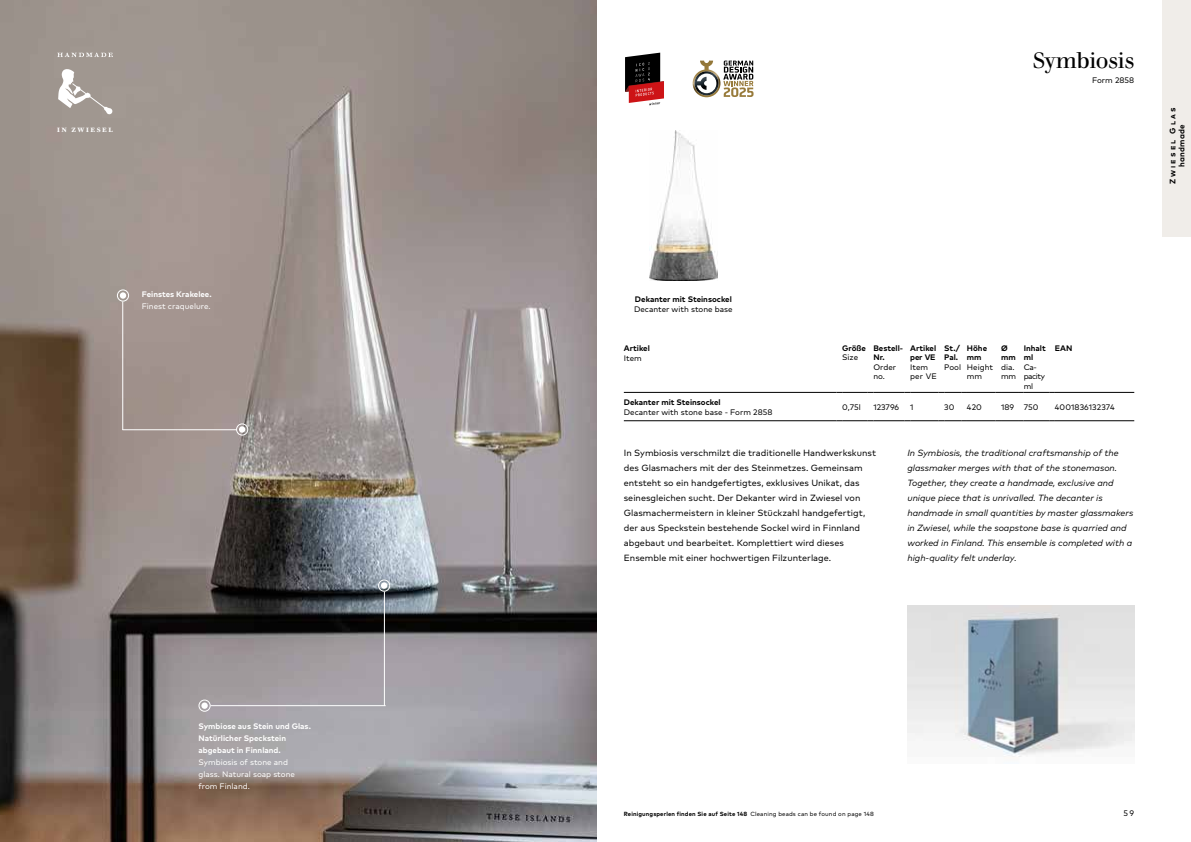
<style>
.page{position:relative;width:1191px;height:842px;background:#fff}
.page>*{position:absolute;margin:0;border:0;box-sizing:border-box;transform-origin:0 0}
.t1{font:22px "Walbaum 18 pt";letter-spacing:.01em;color:#000}
.t2{font:9px/15px "Mark Pro";color:#000}
.t3{font:italic 9px/15px "Mark Pro";color:#000}
.t4{font:8px/9.6px "Mark Pro";color:#000}
.t5{font:700 8px/9.6px "Mark Pro";color:#000}
.t6{font:700 8px/12px "Mark Pro";color:#fff}
.t7{font:8px/12px "Mark Pro";color:#fff}
.t8{font:700 8px/9px "Mark Pro";letter-spacing:.265em;color:#000;text-align:center}
.t9{font:700 6.1px "Walbaum 06 pt";letter-spacing:.25em;color:#fff}
.t10{font:700 6px "Mark Pro";letter-spacing:.02em;color:#000}
.s1{font-weight:400}
</style>
<div class="page">
<img style="left:0;top:0;width:597px;height:842px">
<div style="left:198px;top:699px;width:13px;height:13px;border:1px solid #fff;border-radius:50%"></div>
<div style="left:201px;top:702px;width:7px;height:7px;background:#fff;border-radius:50%"></div>
<div style="left:117px;top:289px;width:12px;height:13px;border:1px solid #fff;border-radius:50%"></div>
<div style="left:120px;top:292px;width:6px;height:7px;background:#fff;border-radius:50%"></div>
<div style="left:236px;top:423px;width:12px;height:13px;border:1px solid #fff;border-radius:50%"></div>
<div style="left:239px;top:426px;width:6px;height:7px;background:#fff;border-radius:50%"></div>
<div style="left:378px;top:579px;width:12px;height:13px;border:1px solid #fff;border-radius:50%"></div>
<div style="left:381px;top:582px;width:6px;height:7px;background:#fff;border-radius:50%"></div>
<hr style="left:384px;top:592px;width:1px;height:114px;background:#fff">
<hr style="left:122px;top:302px;width:1px;height:128px;background:#fff">
<hr style="left:122px;top:429px;width:115px;height:1px;background:#fff">
<hr style="left:211px;top:705px;width:175px;height:1px;background:#fff">
<div style="left:1162px;top:0;width:29px;height:237px;background:#f0ede9"></div>
<svg style="left:57px;top:53px;width:56px;height:4px"></svg>
<svg style="left:58px;top:67px;width:55px;height:47px"></svg>
<hr style="left:624px;top:392px;width:212px;height:1px;background:#000">
<svg style="left:836px;top:392px;width:37px;height:1px"></svg>
<hr style="left:873px;top:392px;width:31px;height:1px;background:#000">
<svg style="left:904px;top:392px;width:150px;height:1px"></svg>
<hr style="left:1054px;top:392px;width:80px;height:1px;background:#000">
<hr style="left:624px;top:420px;width:212px;height:1px;background:#000">
<svg style="left:836px;top:420px;width:37px;height:1px"></svg>
<hr style="left:873px;top:420px;width:31px;height:1px;background:#000">
<svg style="left:904px;top:420px;width:150px;height:1px"></svg>
<hr style="left:1054px;top:420px;width:80px;height:1px;background:#000">
<img style="left:649px;top:131px;width:68px;height:149px">
<img style="left:907px;top:605px;width:227px;height:152px">
<svg style="left:625px;top:53px;width:39px;height:52px;background:#703b3c"></svg>
<svg style="left:692px;top:61px;width:61px;height:36px"></svg>
<p class="t9" style="left:57px;top:126px;width:57px">IN ZWIESEL</p>
<p class="t6" style="left:142px;top:287px;width:71px">Feinstes Krakelee.</p>
<p class="t7" style="left:142px;top:300px;width:70px">Finest craquelure.</p>
<p class="t6" style="left:198px;top:719px;width:114px">Symbiose aus Stein und Glas.<br>Natürlicher Speckstein abgebaut in Finnland.</p>
<p class="t7" style="left:198px;top:756px;width:98px">Symbiosis of stone and glass. Natural soap stone from Finland.</p>
<h1 class="t1" style="left:1033px;top:42px;width:102px">Symbiosis</h1>
<p class="t4" style="left:1092px;top:75px;width:44px">Form 2858</p>
<p class="t8" style="left:1167px;top:184px;width:78px;rotate:-90deg">Zwiesel Glas handmade</p>
<p class="t5" style="left:635px;top:293px;width:98px">Dekanter mit Steinsockel</p>
<p class="t4" style="left:634px;top:303px;width:100px">Decanter with stone base</p>
<p class="t5" style="left:624px;top:342px;width:27px">Artikel</p>
<p class="t4" style="left:624px;top:352px;width:20px">Item</p>
<p class="t5" style="left:624px;top:396px;width:98px">Dekanter mit Steinsockel</p>
<p class="t4" style="left:624px;top:406px;width:150px">Decanter with stone base - Form 2858</p>
<p class="t5" style="left:842px;top:342px;width:25px">Größe</p>
<p class="t4" style="left:842px;top:352px;width:18px">Size</p>
<p class="t5" style="left:873px;top:342px;width:31px">Bestell-<br>Nr.</p>
<p class="t4" style="left:873px;top:361px;width:24px">Order no.</p>
<p class="t5" style="left:910px;top:342px;width:27px">Artikel per VE</p>
<p class="t4" style="left:910px;top:361px;width:28px">Item per VE</p>
<p class="t5" style="left:944px;top:342px;width:17px">St./<br>Pal.</p>
<p class="t4" style="left:944px;top:361px;width:18px">Pool</p>
<p class="t5" style="left:967px;top:342px;width:22px">Höhe mm</p>
<p class="t4" style="left:967px;top:361px;width:28px">Height mm</p>
<p class="t5" style="left:1001px;top:342px;width:16px">Ø mm</p>
<p class="t4" style="left:1001px;top:361px;width:17px">dia. mm</p>
<p class="t5" style="left:1023px;top:342px;width:24px">Inhalt ml</p>
<p class="t4" style="left:1023px;top:361px;width:23px">Ca&shy;pacity ml</p>
<p class="t5" style="left:1054px;top:342px;width:19px">EAN</p>
<p class="t4" style="left:842px;top:401px;width:20px">0,75l</p>
<p class="t4" style="left:873px;top:401px;width:27px">123796</p>
<p class="t4" style="left:910px;top:401px;width:5px">1</p>
<p class="t4" style="left:944px;top:401px;width:12px">30</p>
<p class="t4" style="left:967px;top:401px;width:16px">420</p>
<p class="t4" style="left:1001px;top:401px;width:39px">189 750</p>
<p class="t4" style="left:1054px;top:401px;width:61px">4001836132374</p>
<p class="t2" style="left:624px;top:445px;width:254px">In Symbiosis verschmilzt die traditionelle Handwerkskunst des Glasmachers mit der des Steinmetzes. Gemeinsam entsteht so ein handgefertigtes, exklusives Unikat, das seinesgleichen sucht. Der Dekanter wird in Zwiesel von Glasmachermeistern in kleiner Stückzahl handgefertigt, der aus Speckstein bestehende Sockel wird in Finnland abgebaut und bearbeitet. Komplettiert wird dieses Ensemble mit einer hochwertigen Filzunterlage.</p>
<p class="t3" style="left:907px;top:445px;width:227px">In Symbiosis, the traditional craftsmanship of the glassmaker merges with that of the stonemason.<br>Together, they create a handmade, exclusive and unique piece that is unrivalled. The decanter is handmade in small quantities by master glassmakers in Zwiesel, while the soapstone base is quarried and worked in Finland. This ensemble is completed with a high-quality felt underlay.</p>
<p class="t10" style="left:624px;top:809px;width:251px">Reinigungsperlen finden Sie auf Seite 148 <span class="s1">Cleaning beads can be found on page 148</span></p>
<p class="t4" style="left:1123px;top:807px;width:12px">59</p>
</div>
